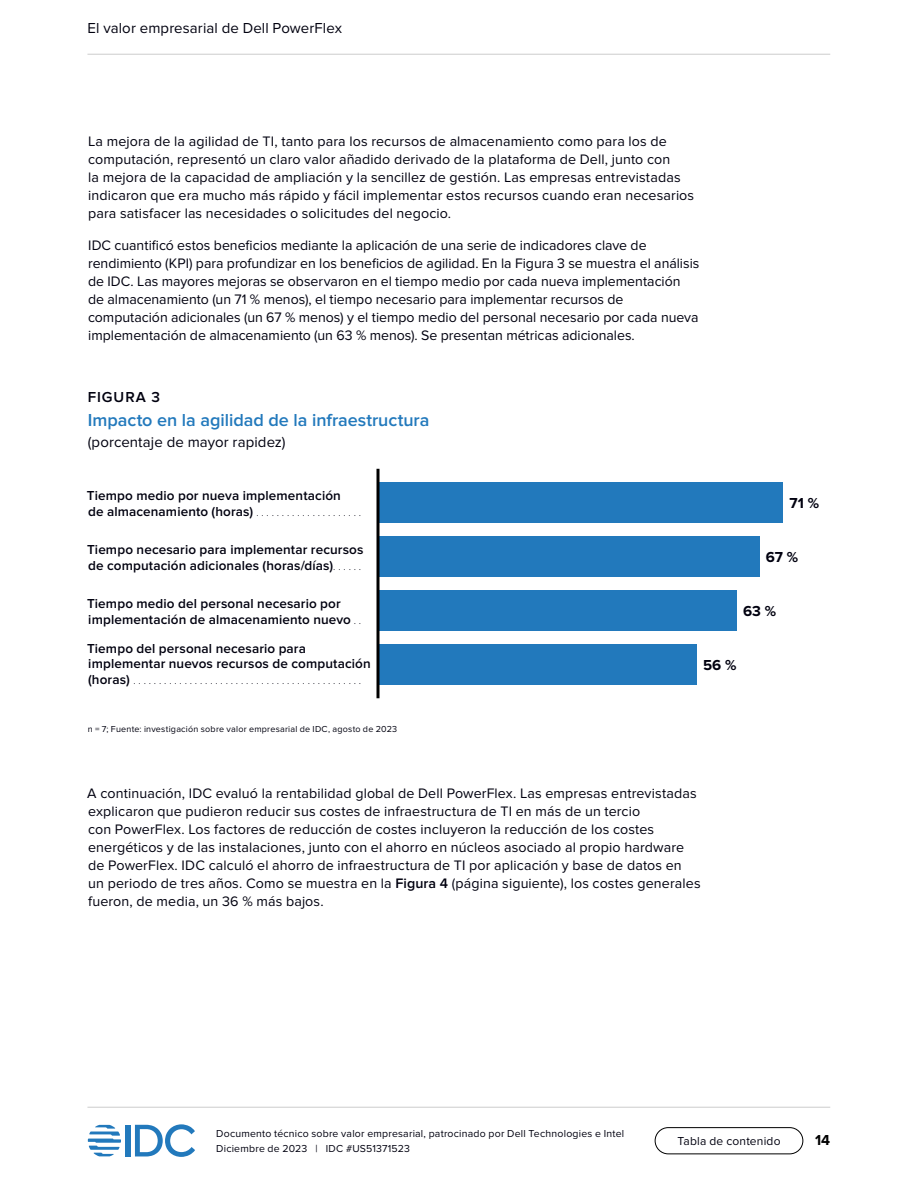
<style>
.page{position:relative;width:918px;height:1188px;background:#fff}
.page>*{position:absolute;margin:0;border:0;box-sizing:border-box;transform-origin:0 0}
.t1{font:600 18px "Proxima Nova";letter-spacing:-.005em;color:#2279bc}
.t2{font:15px "Proxima Nova";letter-spacing:.005em;color:#01010f}
.t3{font:700 15px "Proxima Nova";letter-spacing:.005em;color:#01010f}
.t4{font:600 15px "Proxima Nova";letter-spacing:.065em;color:#01010f}
.t5{font:700 15px "Proxima Nova";color:#000}
.t6{font:14.25px/18px "Proxima Nova";letter-spacing:.01em;color:#01010f}
.t7{font:600 13.5px/16.5px "Proxima Nova";letter-spacing:.01em;color:#01010f}
.t8{font:12px "Proxima Nova";letter-spacing:.015em;color:#01010f}
.t9{font:10.5px/15px "Proxima Nova";letter-spacing:.02em;color:#01010f}
.t10{font:9px "Proxima Nova";letter-spacing:.025em;color:#01010f}
.t11{font:600 6.75px "Proxima Nova";color:#01010f}
.s1{font-size:6.75px}
.s2{font-size:13.5px}
.s3{font-weight:600}
</style>
<div class="page">
<div style="left:126px;top:1125px;width:5px;height:31px;background:#2279bc"></div>
<svg style="left:135px;top:1124px;width:60px;height:33px"></svg>
<svg style="left:88px;top:1125px;width:33px;height:31px"></svg>
<div style="left:655px;top:1127px;width:148px;height:27px;border:1px solid #000;border-radius:13px"></div>
<hr style="left:87px;top:54px;width:743px;height:1px;background:#ccc">
<hr style="left:87px;top:1107px;width:743px;height:1px;background:#ccc">
<div style="left:378px;top:590px;width:359px;height:41px;background:#2279bc"></div>
<div style="left:378px;top:644px;width:319px;height:41px;background:#2279bc"></div>
<div style="left:378px;top:536px;width:381px;height:41px;background:#2279bc"></div>
<div style="left:378px;top:482px;width:405px;height:41px;background:#2279bc"></div>
<svg style="left:376px;top:469px;width:4px;height:229px"></svg>
<p class="t2" style="left:87px;top:19px;width:256px">El valor empresarial de Dell PowerFlex</p>
<p class="t6" style="left:88px;top:133px;width:608px">La mejora de la agilidad de TI, tanto para los recursos de almacenamiento como para los de computación, representó un claro valor añadido derivado de la plataforma de Dell, junto con<br>la mejora de la capacidad de ampliación y la sencillez de gestión. Las empresas entrevistadas indicaron que era mucho más rápido y fácil implementar estos recursos cuando eran necesarios para satisfacer las necesidades o solicitudes del negocio.</p>
<p class="t6" style="left:88px;top:237px;width:613px">IDC cuantificó estos beneficios mediante la aplicación de una serie de indicadores clave de rendimiento (KPI) para profundizar en los beneficios de agilidad. En la Figura 3 se muestra el análisis de IDC. Las mayores mejoras se observaron en el tiempo medio por cada nueva implementación de almacenamiento (un 71 % menos), el tiempo necesario para implementar recursos de computación adicionales (un 67 % menos) y el tiempo medio del personal necesario por cada nueva implementación de almacenamiento (un 63 % menos). Se presentan métricas adicionales.</p>
<p class="t4" style="left:88px;top:388px;width:74px">FIGURA 3</p>
<p class="t1" style="left:88px;top:410px;width:343px">Impacto en la agilidad de la infraestructura</p>
<p class="t2" style="left:88px;top:433px;width:199px">(porcentaje de mayor rapidez)</p>
<p class="t7" style="left:87px;top:487px;width:275px">Tiempo medio por nueva implementación<br>de almacenamiento (horas) <span class="s1">. . . . . . . . . . . . . . . . . . . . .</span></p>
<p class="t7" style="left:87px;top:541px;width:278px">Tiempo necesario para implementar recursos de computación adicionales (horas/días)<span class="s1">.......</span></p>
<p class="t7" style="left:87px;top:595px;width:268px">Tiempo medio del personal necesario por implementación de almacenamiento nuevo <span class="s1">...</span></p>
<p class="t7" style="left:87px;top:641px;width:285px;line-height:15px">Tiempo del personal necesario para implementar nuevos recursos de computación</p>
<p class="t11" style="left:88px;top:678px;width:274px"><span class="s2">(horas)</span> . . . . . . . . . . . . . . . . . . . . . . . . . . . . . . . . . . . . . . . . . . . . .</p>
<p class="t10" style="left:88px;top:724px;width:311px">n = 7; Fuente: investigación sobre valor empresarial de IDC, agosto de 2023</p>
<p class="t3" style="left:789px;top:495px;width:31px">71 %</p>
<p class="t3" style="left:766px;top:549px;width:34px">67 %</p>
<p class="t3" style="left:743px;top:603px;width:35px">63 %</p>
<p class="t3" style="left:703px;top:657px;width:35px">56 %</p>
<p class="t6" style="left:87px;top:784px;width:615px">A continuación, IDC evaluó la rentabilidad global de Dell PowerFlex. Las empresas entrevistadas explicaron que pudieron reducir sus costes de infraestructura de TI en más de un tercio<br>con PowerFlex. Los factores de reducción de costes incluyeron la reducción de los costes energéticos y de las instalaciones, junto con el ahorro en núcleos asociado al propio hardware de PowerFlex. IDC calculó el ahorro de infraestructura de TI por aplicación y base de datos en<br>un periodo de tres años. Como se muestra en la <span class="s3">Figura 4</span> (página siguiente), los costes generales fueron, de media, un 36 % más bajos.</p>
<p class="t9" style="left:216px;top:1127px;width:409px">Documento técnico sobre valor empresarial, patrocinado por Dell Technologies e Intel<br>Diciembre de 2023 | IDC #US51371523</p>
<p class="t8" style="left:677px;top:1134px;width:105px">Tabla de contenido</p>
<p class="t5" style="left:815px;top:1132px;width:17px">14</p>
</div>
